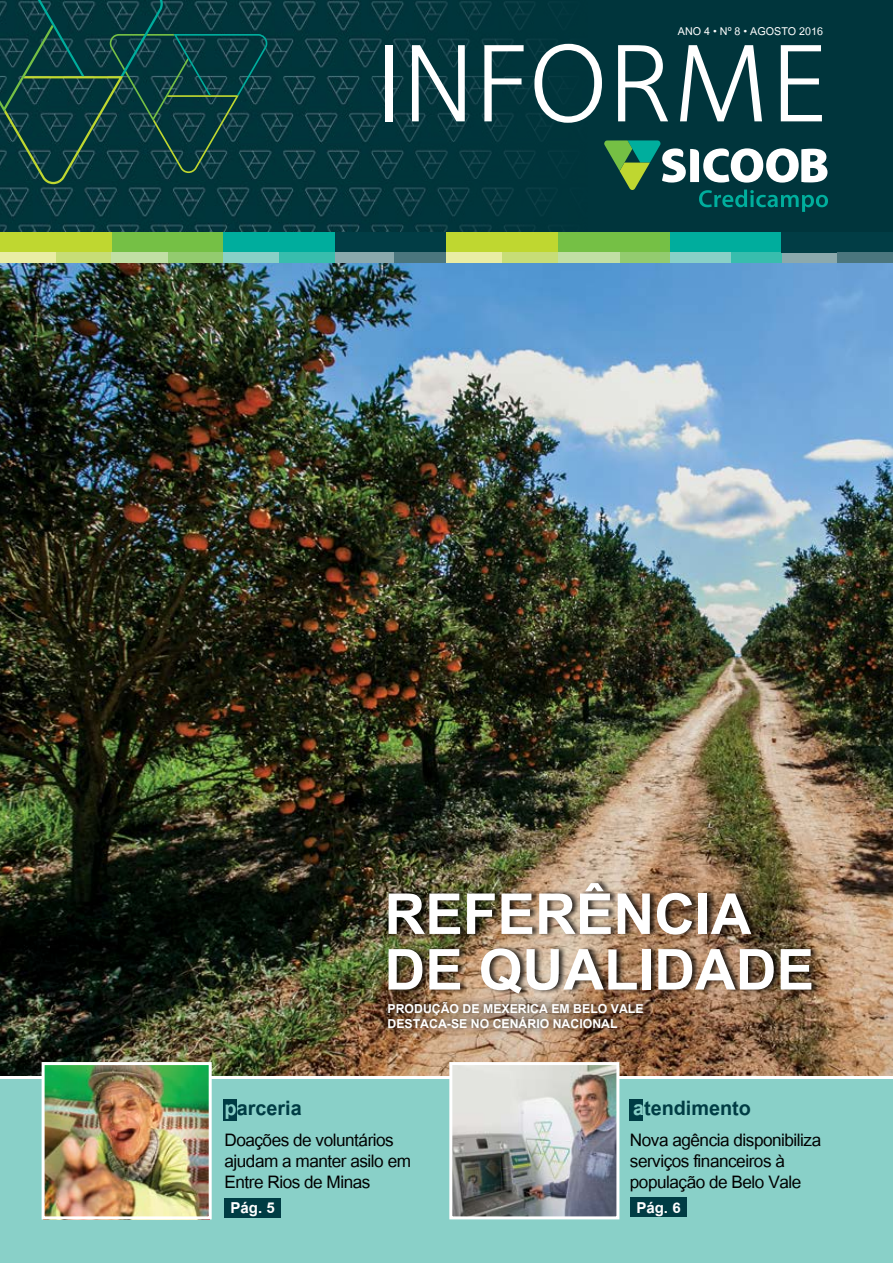
<style>
.page{position:relative;width:893px;height:1263px;background:#fff}
.page>*{position:absolute;margin:0;border:0;box-sizing:border-box;transform-origin:0 0}
.t1{font:114.3px "Foundry Sterling";color:#fff}
.t2{font:700 78.9px/55.7px "Utsaah";color:#fff}
.t3{font:700 27.75px "Utsaah";color:#003c44}
.t4{font:24px/21px "Utsaah";letter-spacing:-.02em;color:#000}
.t5{font:700 21px "Utsaah";color:#fff}
.t6{font:700 17.1px/15px "Utsaah";color:#fff}
.t7{font:15px "Utsaah";color:#fff}
.s1{color:#89d0c8}
</style>
<div class="page">
<img style="left:0;top:263px;width:893px;height:813px">
<div style="left:0;top:1076px;width:893px;height:187px;background:#89d0c8"></div>
<hr style="left:0;top:1076px;width:893px;height:3px;background:#fff">
<div style="left:630px;top:1099px;width:13px;height:21px;background:#003c44"></div>
<div style="left:224px;top:1198px;width:57px;height:19px;background:#003c44"></div>
<div style="left:224px;top:1099px;width:13px;height:21px;background:#003c44"></div>
<img style="left:453px;top:1066px;width:162px;height:149px">
<div style="left:449px;top:1062px;width:170px;height:157px;border:3px solid #fff"></div>
<div style="left:630px;top:1197px;width:57px;height:20px;background:#003c44"></div>
<div style="left:388px;top:879px;width:432px;height:119px;background:#000;opacity:.75"></div>
<svg style="left:380px;top:994px;width:270px;height:42px;background:#8c6d54"></svg>
<img style="left:46px;top:1066px;width:162px;height:149px">
<div style="left:42px;top:1062px;width:170px;height:157px;border:3px solid #fff"></div>
<img style="left:0;top:0;width:893px;height:232px">
<svg style="left:604px;top:140px;width:224px;height:72px"></svg>
<div style="left:0;top:232px;width:117px;height:22px;background:#bfd730"></div>
<div style="left:0;top:252px;width:66px;height:11px;background:#e9eda4"></div>
<div style="left:56px;top:252px;width:61px;height:11px;background:#c7dd77"></div>
<div style="left:112px;top:232px;width:115px;height:22px;background:#75c045"></div>
<div style="left:112px;top:252px;width:62px;height:11px;background:#c1dfa4"></div>
<div style="left:168px;top:252px;width:59px;height:11px;background:#93cb6f"></div>
<div style="left:223px;top:232px;width:117px;height:22px;background:#00ad9d"></div>
<div style="left:223px;top:252px;width:60px;height:11px;background:#89d0c7"></div>
<div style="left:279px;top:252px;width:61px;height:11px;background:#38bdad"></div>
<div style="left:335px;top:232px;width:118px;height:22px;background:#013d45"></div>
<div style="left:335px;top:252px;width:60px;height:11px;background:#8ba9ad"></div>
<div style="left:394px;top:252px;width:59px;height:11px;background:#4b767e"></div>
<div style="left:447px;top:232px;width:116px;height:21px;background:#bfd730"></div>
<div style="left:447px;top:252px;width:64px;height:11px;background:#e9eda4"></div>
<div style="left:503px;top:252px;width:60px;height:11px;background:#c7dd77"></div>
<div style="left:558px;top:232px;width:121px;height:21px;background:#75c045"></div>
<div style="left:619px;top:252px;width:60px;height:11px;background:#93cb6f"></div>
<div style="left:670px;top:232px;width:121px;height:22px;background:#00ad9d"></div>
<div style="left:670px;top:252px;width:62px;height:11px;background:#89d0c7"></div>
<div style="left:731px;top:252px;width:60px;height:11px;background:#38bdad"></div>
<div style="left:782px;top:252px;width:63px;height:11px;background:#8ba9ad"></div>
<div style="left:782px;top:232px;width:111px;height:20px;background:#013d45"></div>
<div style="left:838px;top:252px;width:55px;height:11px;background:#4b767e"></div>
<div style="left:558px;top:252px;width:62px;height:11px;background:#c1dfa4"></div>
<svg style="left:0;top:0;width:267px;height:184px;background:#0d3f40"></svg>
<p class="t7" style="left:678px;top:24px;width:147px">ano 4 • nº 8 • agosto 2016</p>
<h1 class="t1" style="left:375px;top:17px;width:454px">INFORME</h1>
<p class="t3" style="left:225px;top:1095px;width:79px"><span class="s1">p</span>arceria</p>
<h2 class="t2" style="left:384px;top:890px;width:431px">Referência de qualidade</h2>
<p class="t6" style="left:387px;top:1002px;width:258px">Produção de mexerica em Belo Vale destaca-se no cenário nacional</p>
<p class="t3" style="left:633px;top:1095px;width:119px"><span class="s1">a</span>tendimento</p>
<p class="t4" style="left:224px;top:1131px;width:188px">Doações de voluntários ajudam a manter asilo em<br>Entre Rios de Minas</p>
<p class="t5" style="left:231px;top:1197px;width:46px">Pág. 5</p>
<p class="t4" style="left:630px;top:1131px;width:193px">Nova agência disponibiliza serviços financeiros à população de Belo Vale</p>
<p class="t5" style="left:636px;top:1197px;width:46px">Pág. 6</p>
</div>
